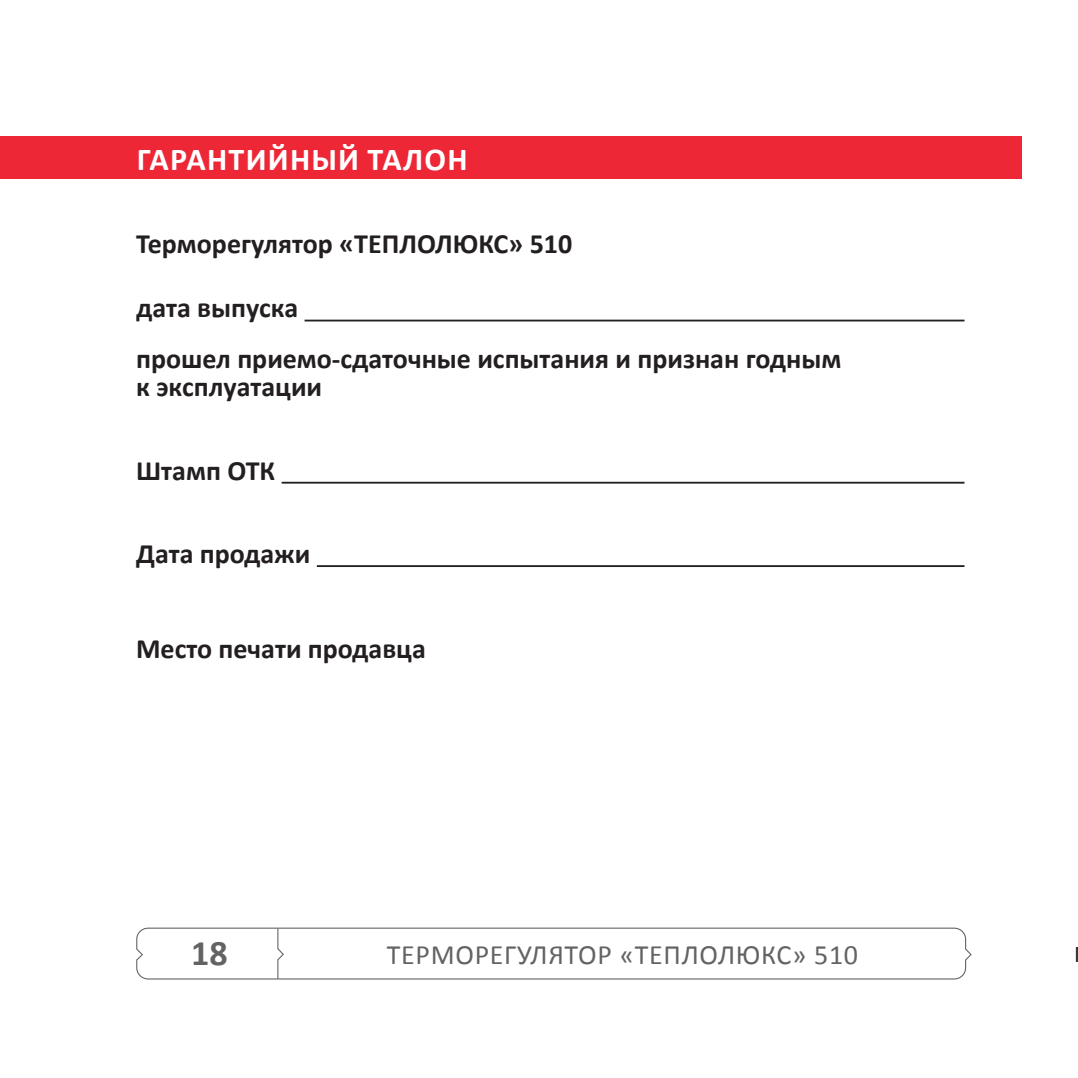
<style>
.page{position:relative;width:1078px;height:1078px;background:#fff}
.page>*{position:absolute;margin:0;border:0;box-sizing:border-box;transform-origin:0 0}
.t1{font:700 36px "Calibri";color:#636366}
.t2{font:700 32px "Calibri";letter-spacing:.04em;color:#fff}
.t3{font:700 28px/50.8px "Calibri";color:#231f20}
.t4{font:28px "Calibri";letter-spacing:.025em;color:#636366}
</style>
<div class="page">
<svg style="left:136px;top:927px;width:835px;height:52px"></svg>
<div style="left:0;top:136px;width:1020px;height:43px;background:#ed2736"></div>
<hr style="left:304px;top:319px;width:660px;height:2px;background:#231f20">
<hr style="left:281px;top:481px;width:683px;height:2px;background:#231f20">
<hr style="left:317px;top:565px;width:647px;height:2px;background:#231f20">
<p class="t2" style="left:137px;top:139px;width:332px">ГАРАНТИЙНЫЙ ТАЛОН</p>
<p class="t3" style="left:136px;top:218px;width:437px">Терморегулятор «ТЕПЛОЛЮКС» 510</p>
<p class="t3" style="left:136px;top:282px;width:706px">дата выпуска<br>прошел приемо-сдаточные испытания и признан годным</p>
<p class="t3" style="left:136px;top:361px;width:187px">к эксплуатации</p>
<p class="t3" style="left:136px;top:444px;width:141px">Штамп ОТК</p>
<p class="t3" style="left:136px;top:528px;width:176px">Дата продажи</p>
<p class="t3" style="left:136px;top:622px;width:291px">Место печати продавца</p>
<p class="t1" style="left:191px;top:929px;width:38px">18</p>
<p class="t4" style="left:387px;top:936px;width:472px">ТЕРМОРЕГУЛЯТОР «ТЕПЛОЛЮКС» 510</p>
</div>
